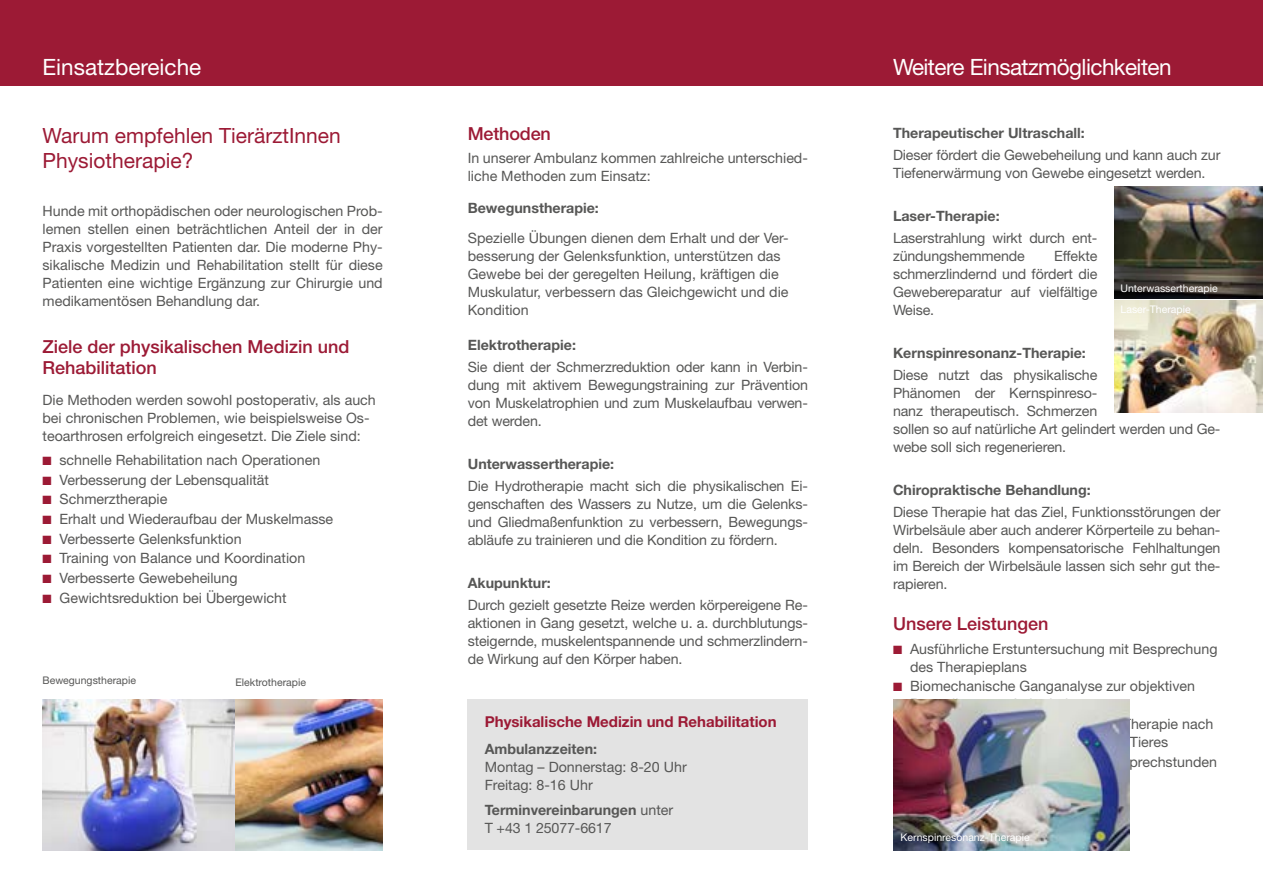
<style>
.page{position:relative;width:1263px;height:893px;background:#fff}
.page>*{position:absolute;margin:0;border:0;box-sizing:border-box;transform-origin:0 0}
.t1{font:22.5px "Helvetica Neue LT Pro";letter-spacing:-.025em;color:#fff}
.t2{font:22.5px "Helvetica Neue LT Pro";color:#fff}
.t3{font:21px/25.2px "Helvetica Neue LT Pro";color:#9c1a35}
.t4{font:500 18px/21.6px "Helvetica Neue LT Pro";color:#9c1a35}
.t5{font:700 15px "Helvetica Neue LT Pro";color:#9c1a35}
.t6{font:14.25px/18px "Helvetica Neue LT Pro";color:#575756}
.t7{font:700 14.25px/18px "Helvetica Neue LT Pro";color:#575756}
.t8{font:10.5px/21.5px "Helvetica Neue LT Pro";color:#fff}
.t9{font:10.5px "Helvetica Neue LT Pro";color:#575756}
.s1{color:#9c1a35}
.s2{font-weight:400}
</style>
<div class="page">
<div style="left:0;top:0;width:1263px;height:85px;background:#9c1a35"></div>
<img style="left:43px;top:699px;width:192px;height:151px">
<img style="left:893px;top:699px;width:236px;height:151px">
<img style="left:235px;top:699px;width:148px;height:151px">
<img style="left:1114px;top:186px;width:149px;height:112px">
<img style="left:1114px;top:301px;width:149px;height:111px">
<div style="left:468px;top:699px;width:340px;height:151px;background:#e3e3e3"></div>
<h1 class="t2" style="left:43px;top:53px;width:160px">Einsatzbereiche</h1>
<h2 class="t3" style="left:43px;top:122px;width:300px">Warum empfehlen TierärztInnen<br>Physiotherapie?</h2>
<p class="t6" style="left:43px;top:201px;width:342px;text-align:justify">Hunde mit orthopädischen oder neurologischen Prob&shy;lemen stellen einen beträchtlichen Anteil der in der Praxis vorgestellten Patienten dar. Die moderne Phy&shy;sikalische Medizin und Rehabilitation stellt für diese Patienten eine wichtige Ergänzung zur Chirurgie und medikamentösen Behandlung dar.</p>
<p class="t4" style="left:43px;top:335px;width:308px">Ziele der physikalischen Medizin und<br>Rehabilitation</p>
<p class="t6" style="left:43px;top:391px;width:335px">Die Methoden werden sowohl postoperativ, als auch bei chronischen Problemen, wie beispielsweise Os&shy;teoarthrosen erfolgreich eingesetzt. Die Ziele sind:</p>
<p class="t6" style="left:43px;top:451px;width:279px"><span class="s1">■</span> schnelle Rehabilitation nach Operationen</p>
<p class="t6" style="left:43px;top:470px;width:228px"><span class="s1">■</span> Verbesserung der Lebensqualität</p>
<p class="t6" style="left:43px;top:490px;width:126px"><span class="s1">■</span> Schmerztherapie</p>
<p class="t6" style="left:43px;top:510px;width:292px"><span class="s1">■</span> Erhalt und Wiederaufbau der Muskelmasse</p>
<p class="t6" style="left:43px;top:529px;width:201px"><span class="s1">■</span> Verbesserte Gelenksfunktion</p>
<p class="t6" style="left:43px;top:549px;width:264px"><span class="s1">■</span> Training von Balance und Koordination</p>
<p class="t6" style="left:43px;top:569px;width:197px"><span class="s1">■</span> Verbesserte Gewebeheilung</p>
<p class="t6" style="left:43px;top:588px;width:246px"><span class="s1">■</span> Gewichtsreduktion bei Übergewicht</p>
<p class="t9" style="left:43px;top:674px;width:95px">Bewegungstherapie</p>
<p class="t9" style="left:235px;top:675px;width:72px">Elektrotherapie</p>
<p class="t4" style="left:468px;top:123px;width:85px">Methoden</p>
<p class="t6" style="left:468px;top:148px;width:342px">In unserer Ambulanz kommen zahlreiche unterschied&shy;liche Methoden zum Einsatz:</p>
<p class="t7" style="left:468px;top:198px;width:133px">Bewegunstherapie:</p>
<p class="t6" style="left:468px;top:229px;width:322px">Spezielle Übungen dienen dem Erhalt und der Ver&shy;besserung der Gelenksfunktion, unterstützen das Gewebe bei der geregelten Heilung, kräftigen die Muskulatur, verbessern das Gleichgewicht und die Kondition</p>
<p class="t7" style="left:468px;top:335px;width:110px">Elektrotherapie:</p>
<p class="t6" style="left:468px;top:358px;width:342px;text-align:justify">Sie dient der Schmerzreduktion oder kann in Verbin&shy;dung mit aktivem Bewegungstraining zur Prävention von Muskelatrophien und zum Muskelaufbau verwen&shy;det werden.</p>
<p class="t7" style="left:468px;top:454px;width:148px">Unterwassertherapie:</p>
<p class="t6" style="left:468px;top:477px;width:342px;text-align:justify">Die Hydrotherapie macht sich die physikalischen Ei&shy;genschaften des Wassers zu Nutze, um die Gelenks&shy;und Gliedmaßenfunktion zu verbessern, Bewegungs&shy;abläufe zu trainieren und die Kondition zu fördern.</p>
<p class="t7" style="left:468px;top:573px;width:85px">Akupunktur:</p>
<p class="t6" style="left:468px;top:596px;width:342px;text-align:justify">Durch gezielt gesetzte Reize werden körpereigene Re&shy;aktionen in Gang gesetzt, welche u. a. durchblutungs&shy;steigernde, muskelentspannende und schmerzlindern&shy;de Wirkung auf den Körper haben.</p>
<p class="t5" style="left:485px;top:712px;width:293px">Physikalische Medizin und Rehabilitation</p>
<p class="t7" style="left:485px;top:739px;width:114px">Ambulanzzeiten:</p>
<p class="t6" style="left:485px;top:757px;width:203px">Montag – Donnerstag: 8-20 Uhr<br>Freitag: 8-16 Uhr</p>
<p class="t7" style="left:485px;top:800px;width:190px">Terminvereinbarungen <span class="s2">unter<br>T +43 1 25077-6617</span></p>
<h1 class="t1" style="left:893px;top:53px;width:280px">Weitere Einsatzmöglichkeiten</h1>
<p class="t7" style="left:893px;top:123px;width:193px">Therapeutischer Ultraschall:</p>
<p class="t6" style="left:893px;top:146px;width:329px">Dieser fördert die Gewebeheilung und kann auch zur<br>Tiefenerwärmung von Gewebe eingesetzt werden.</p>
<p class="t7" style="left:893px;top:206px;width:108px">Laser-Therapie:</p>
<p class="t6" style="left:893px;top:229px;width:206px">Laserstrahlung wirkt durch ent&shy;zündungshemmende</p>
<p class="t6" style="left:893px;top:247px;width:206px;text-align:justify;text-indent:161px">Effekte schmerzlindernd und fördert die Gewebereparatur auf vielfältige Weise.</p>
<p class="t7" style="left:893px;top:343px;width:194px">Kernspinresonanz-Therapie:</p>
<p class="t6" style="left:893px;top:366px;width:329px">Diese nutzt das physikalische<br>Phänomen der Kernspinreso-<br>nanz therapeutisch. Schmerzen<br>sollen so auf natürliche Art gelindert werden und Ge&shy;webe soll sich regenerieren.</p>
<p class="t7" style="left:893px;top:480px;width:199px">Chiropraktische Behandlung:</p>
<p class="t6" style="left:893px;top:503px;width:329px;text-align:justify">Diese Therapie hat das Ziel, Funktionsstörungen der Wirbelsäule aber auch anderer Körperteile zu behan&shy;deln. Besonders kompensatorische Fehlhaltungen im Bereich der Wirbelsäule lassen sich sehr gut the&shy;rapieren.</p>
<p class="t4" style="left:893px;top:612px;width:157px">Unsere Leistungen</p>
<p class="t6" style="left:910px;top:639px;width:309px;text-indent:-17px"><span class="s1">■</span> Ausführliche Erstuntersuchung mit Besprechung des Therapieplans</p>
<p class="t6" style="left:893px;top:677px;width:304px"><span class="s1">■</span> Biomechanische Ganganalyse zur objektiven</p>
<p class="t8" style="left:1120px;top:277px;width:99px">Unterwassertherapie<br>Laser-Therapie</p>
<p class="t8" style="left:900px;top:826px;width:131px">Kernspinresonanz-Therapie</p>
</div>
